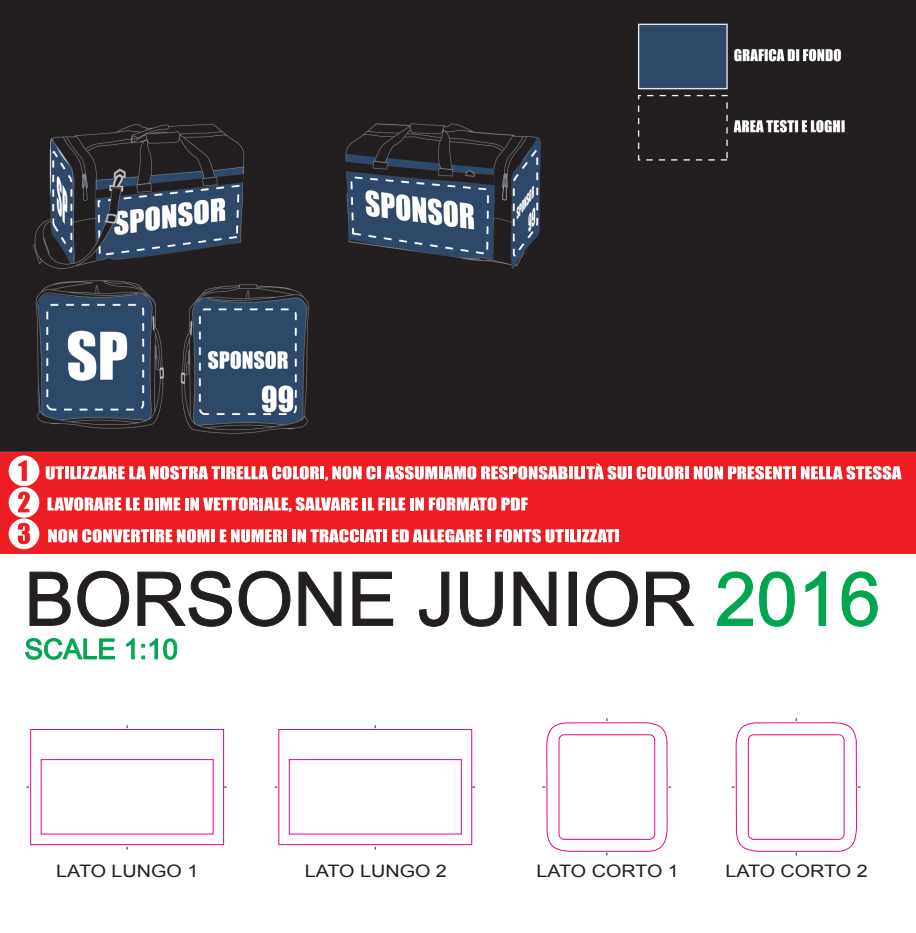
<style>
.page{position:relative;width:916px;height:933px;background:#fff}
.page>*{position:absolute;margin:0;border:0;box-sizing:border-box;transform-origin:0 0}
.t1{font:74.38px "Arial";color:#231f20}
.t2{font:27.88px "Arial";color:#00a54f}
.t3{font:17.25px "Arial";color:#231f20;scale:1.15 1}
.t4{font:17.25px "Arial";letter-spacing:-.02em;color:#231f20;scale:1.15 1}
.s1{color:#00a54f}
</style>
<div class="page">
<svg style="left:30px;top:571px;width:41px;height:54px"></svg>
<svg style="left:77px;top:570px;width:52px;height:56px"></svg>
<svg style="left:137px;top:571px;width:95px;height:55px"></svg>
<svg style="left:238px;top:570px;width:52px;height:56px"></svg>
<svg style="left:298px;top:571px;width:43px;height:54px"></svg>
<svg style="left:352px;top:571px;width:41px;height:54px"></svg>
<svg style="left:419px;top:571px;width:30px;height:55px"></svg>
<svg style="left:460px;top:571px;width:42px;height:55px"></svg>
<svg style="left:513px;top:571px;width:43px;height:54px"></svg>
<svg style="left:585px;top:570px;width:52px;height:56px"></svg>
<svg style="left:646px;top:571px;width:48px;height:55px"></svg>
<svg style="left:716px;top:571px;width:36px;height:54px"></svg>
<svg style="left:759px;top:571px;width:35px;height:55px"></svg>
<svg style="left:805px;top:571px;width:20px;height:54px"></svg>
<svg style="left:841px;top:571px;width:36px;height:55px"></svg>
<svg style="left:25px;top:638px;width:90px;height:21px"></svg>
<svg style="left:126px;top:638px;width:9px;height:21px"></svg>
<svg style="left:142px;top:638px;width:35px;height:21px"></svg>
<svg style="left:542px;top:718px;width:129px;height:137px"></svg>
<svg style="left:731px;top:718px;width:129px;height:137px"></svg>
<svg style="left:26px;top:725px;width:201px;height:124px"></svg>
<svg style="left:274px;top:725px;width:201px;height:124px"></svg>
<img style="left:0;top:0;width:915px;height:451px">
<div style="left:0;top:452px;width:915px;height:101px;background:#ee1d23"></div>
<svg style="left:46px;top:466px;width:18px;height:13px"></svg>
<hr style="left:65px;top:466px;width:4px;height:13px;background:#fff">
<svg style="left:70px;top:466px;width:150px;height:13px"></svg>
<hr style="left:221px;top:466px;width:4px;height:13px;background:#fff">
<svg style="left:226px;top:466px;width:93px;height:13px"></svg>
<hr style="left:320px;top:466px;width:4px;height:13px;background:#fff">
<svg style="left:325px;top:466px;width:50px;height:15px"></svg>
<hr style="left:377px;top:466px;width:4px;height:13px;background:#fff">
<svg style="left:385px;top:466px;width:52px;height:13px"></svg>
<svg style="left:439px;top:466px;width:3px;height:13px"></svg>
<svg style="left:443px;top:466px;width:124px;height:13px"></svg>
<svg style="left:569px;top:466px;width:3px;height:13px"></svg>
<svg style="left:574px;top:466px;width:6px;height:13px"></svg>
<hr style="left:581px;top:466px;width:4px;height:13px;background:#fff">
<svg style="left:586px;top:463px;width:40px;height:16px"></svg>
<svg style="left:628px;top:466px;width:3px;height:13px"></svg>
<svg style="left:636px;top:466px;width:47px;height:13px"></svg>
<svg style="left:685px;top:466px;width:3px;height:13px"></svg>
<svg style="left:693px;top:466px;width:98px;height:13px"></svg>
<svg style="left:791px;top:466px;width:4px;height:13px"></svg>
<svg style="left:800px;top:466px;width:101px;height:13px"></svg>
<svg style="left:48px;top:497px;width:132px;height:14px"></svg>
<hr style="left:185px;top:497px;width:4px;height:13px;background:#fff">
<svg style="left:190px;top:497px;width:68px;height:14px"></svg>
<hr style="left:259px;top:497px;width:4px;height:13px;background:#fff">
<svg style="left:264px;top:497px;width:94px;height:15px"></svg>
<hr style="left:362px;top:497px;width:4px;height:13px;background:#fff">
<svg style="left:368px;top:497px;width:37px;height:13px"></svg>
<svg style="left:410px;top:498px;width:3px;height:12px"></svg>
<svg style="left:415px;top:497px;width:112px;height:14px"></svg>
<svg style="left:48px;top:529px;width:101px;height:13px"></svg>
<hr style="left:150px;top:529px;width:4px;height:13px;background:#fff">
<svg style="left:155px;top:529px;width:54px;height:13px"></svg>
<hr style="left:211px;top:529px;width:4px;height:13px;background:#fff">
<svg style="left:220px;top:529px;width:61px;height:13px"></svg>
<hr style="left:283px;top:529px;width:4px;height:13px;background:#fff">
<hr style="left:292px;top:529px;width:4px;height:13px;background:#fff">
<svg style="left:297px;top:529px;width:62px;height:13px"></svg>
<hr style="left:360px;top:529px;width:4px;height:13px;background:#fff">
<svg style="left:365px;top:529px;width:17px;height:13px"></svg>
<hr style="left:383px;top:529px;width:4px;height:13px;background:#fff">
<svg style="left:392px;top:529px;width:90px;height:13px"></svg>
<svg style="left:487px;top:529px;width:3px;height:13px"></svg>
<svg style="left:495px;top:529px;width:68px;height:13px"></svg>
<svg style="left:565px;top:529px;width:3px;height:13px"></svg>
<svg style="left:570px;top:529px;width:6px;height:13px"></svg>
<hr style="left:577px;top:529px;width:4px;height:13px;background:#fff">
<svg style="left:582px;top:529px;width:32px;height:13px"></svg>
<hr style="left:615px;top:529px;width:4px;height:13px;background:#fff">
<div style="left:9px;top:455px;width:30px;height:31px;background:#fff;border-radius:50%"></div>
<svg style="left:18px;top:460px;width:9px;height:21px"></svg>
<div style="left:9px;top:487px;width:30px;height:31px;background:#fff;border-radius:50%"></div>
<svg style="left:18px;top:491px;width:12px;height:21px"></svg>
<div style="left:9px;top:518px;width:30px;height:31px;background:#fff;border-radius:50%"></div>
<svg style="left:18px;top:523px;width:12px;height:21px"></svg>
<h1 class="t1" style="left:25px;top:550px;width:857px">BORSONE JUNIOR <span class="s1">2016</span></h1>
<h2 class="t2" style="left:25px;top:630px;width:155px">SCALE 1:10</h2>
<p class="t3" style="left:56px;top:859px;width:125px">LATO LUNGO 1</p>
<p class="t3" style="left:305px;top:859px;width:125px">LATO LUNGO 2</p>
<p class="t4" style="left:536px;top:859px;width:125px">LATO CORTO 1</p>
<p class="t4" style="left:725px;top:859px;width:125px">LATO CORTO 2</p>
</div>
